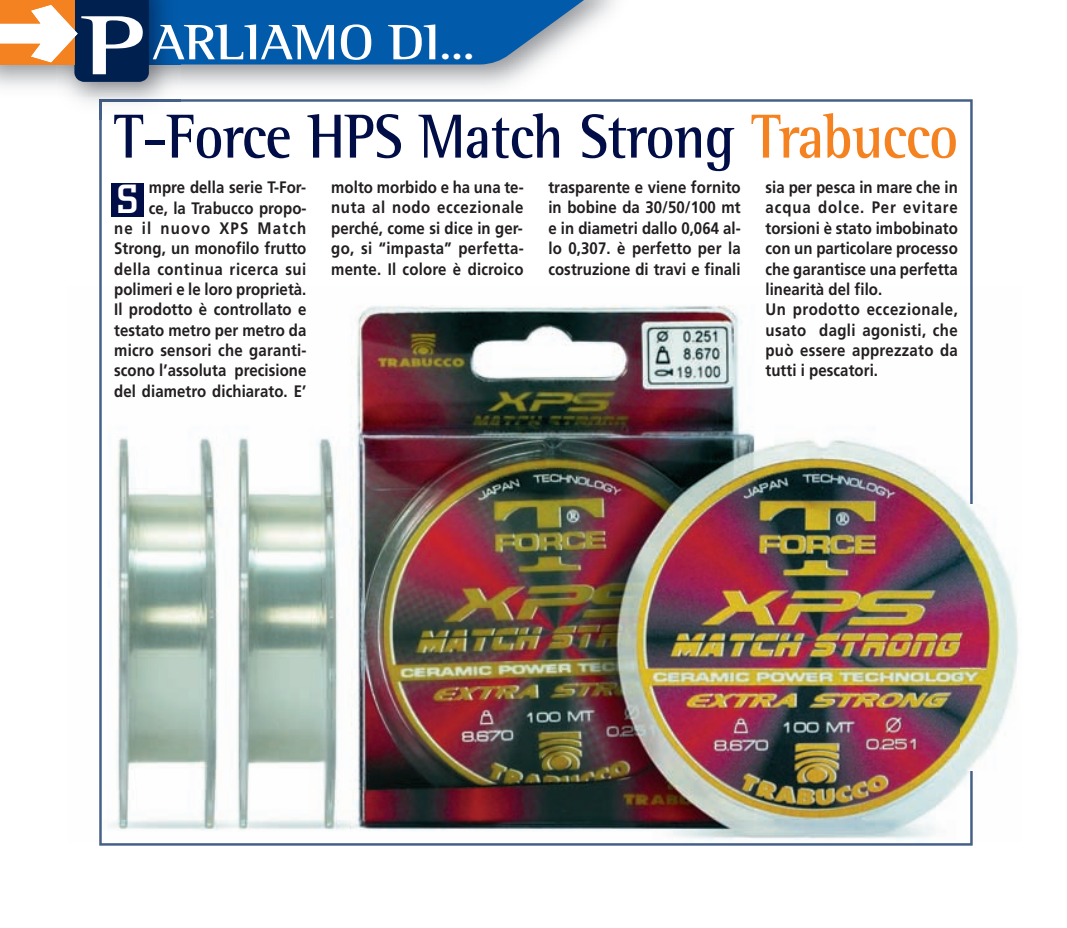
<style>
.page{position:relative;width:1067px;height:928px;background:#fff}
.page>*{position:absolute;margin:0;border:0;box-sizing:border-box;transform-origin:0 0}
.t1{font:700 63px "Libre Semi Serif S Si";letter-spacing:-.01em;color:#000d46;scale:.89 1}
.t2{font:700 50.4px "Libre Semi Serif S Si";letter-spacing:-.015em;color:#fff;scale:1.1 1}
.t3{font:500 40.25px "City";color:#fff;scale:1.05 1}
.t4{font:700 16.62px/20.3px "Frutiger";letter-spacing:.005em;color:#231f20;text-align:justify;scale:.9 1}
.s1{font-size:85.23px}
.s2{font-size:42px}
.s3{color:#f58220}
</style>
<div class="page">
<img style="left:108px;top:286px;width:911px;height:556px">
<img style="left:57px;top:82px;width:124px;height:37px">
<svg style="left:0;top:0;width:604px;height:82px;background:#4077aa"></svg>
<div style="left:0;top:0;width:74px;height:64px;background:#f58220"></div>
<img style="left:0;top:5px;width:78px;height:58px">
<img style="left:960px;top:505px;width:20px;height:265px">
<div style="left:111px;top:183px;width:33px;height:33px;background:#000d46"></div>
<h2 class="t2" style="left:82px;top:12px;width:358px"><span class="s1">P</span>ARLIAMO DI<span class="s2">...</span></h2>
<h1 class="t1" style="left:114px;top:99px;width:950px">T-Force HPS Match Strong <span class="s3">Trabucco</span></h1>
<h3 class="t3" style="left:117px;top:185px;width:22px">S</h3>
<p class="t4" style="left:114px;top:178px;width:215px;text-align:right">mpre della serie T-For-<br>ce, la Trabucco propo-<br>ne il nuovo XPS Match<br>Strong, un monofilo frutto della continua ricerca sui polimeri e le loro proprietà.<br>Il prodotto è controllato e testato metro per metro da micro sensori che garanti&shy;scono l’assoluta precisione del diametro dichiarato. E’</p>
<p class="t4" style="left:331px;top:178px;width:215px">molto morbido e ha una te&shy;nuta al nodo eccezionale perché, come si dice in ger&shy;go, si “impasta” perfetta&shy;mente. Il colore è dicroico</p>
<p class="t4" style="left:548px;top:178px;width:215px">trasparente e viene fornito in bobine da 30/50/100 mt e in diametri dallo 0,064 al&shy;lo 0,307. è perfetto per la costruzione di travi e finali</p>
<p class="t4" style="left:765px;top:178px;width:215px;text-align:left">sia per pesca in mare che in acqua dolce. Per evitare torsioni è stato imbobinato con un particolare processo che garantisce una perfetta linearità del filo.<br>Un prodotto eccezionale, usato dagli agonisti, che può essere apprezzato da tutti i pescatori.</p>
</div>
